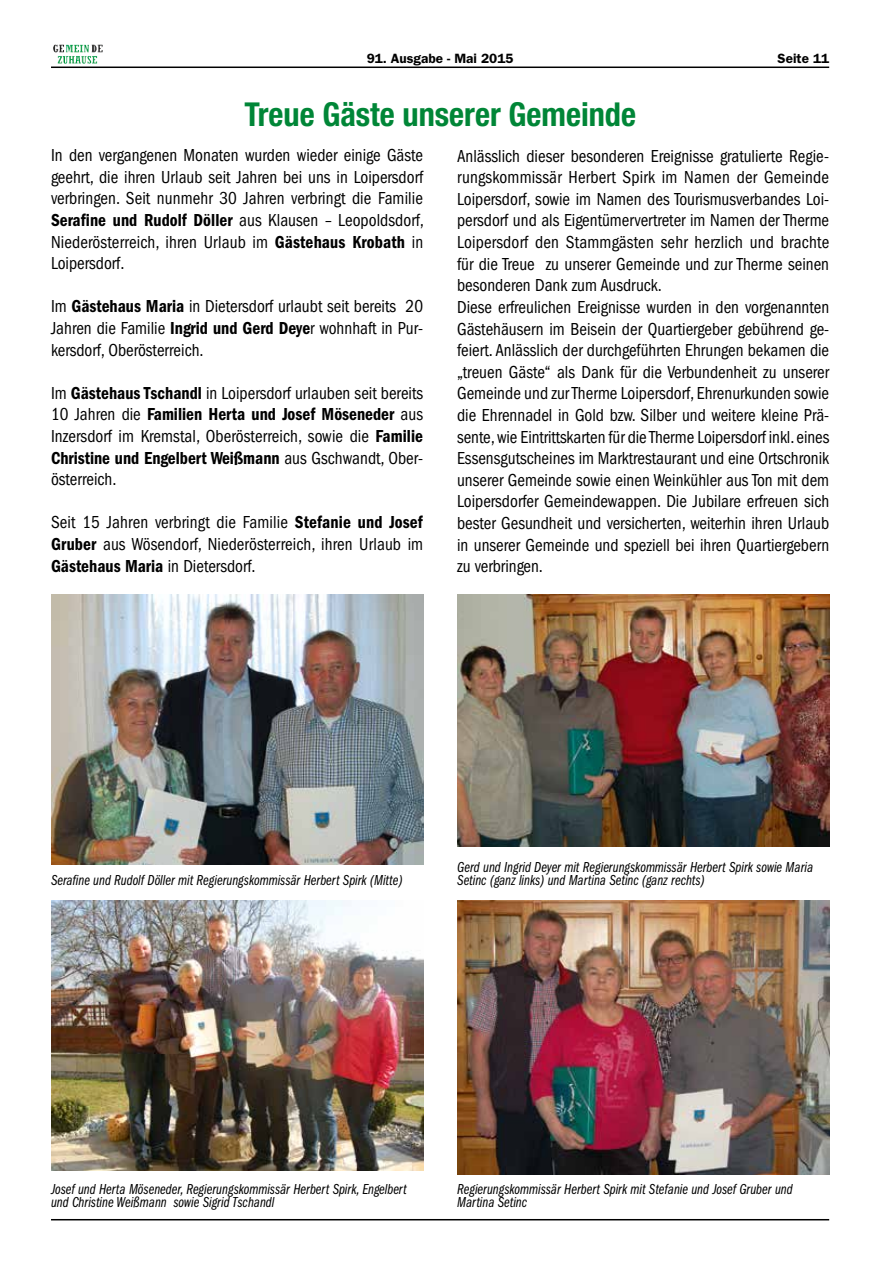
<style>
.page{position:relative;width:893px;height:1263px;background:#fff}
.page>*{position:absolute;margin:0;border:0;box-sizing:border-box;transform-origin:0 0}
.t1{font:700 condensed 33px "Helvetica Neue LT Std";color:#008637}
.t2{font:condensed 18px/21.6px "ITC Franklin Gothic Std";color:#000;text-align:justify;scale:.95 1}
.t3{font:18px "ITC Franklin Gothic Std Dm Cd";color:#000;scale:.95 1}
.t4{font:15px/13.5px "ITC Franklin Gothic Std Bk Cp It";color:#000}
.t5{font:600 13.5px "ITC Franklin Gothic Std";color:#000}
.s1{font-family:"ITC Franklin Gothic Std Dm Cd";font-stretch:normal}
.s2{font-family:"ITC Franklin Gothic Std";font-stretch:condensed}
</style>
<div class="page">
<hr style="left:51px;top:67px;width:778px;height:1px;background:#000">
<hr style="left:51px;top:1219px;width:778px;height:1px;background:#000">
<img style="left:53px;top:45px;width:50px;height:19px">
<img style="left:51px;top:595px;width:372px;height:269px">
<img style="left:457px;top:594px;width:372px;height:252px">
<img style="left:51px;top:900px;width:372px;height:270px">
<img style="left:457px;top:900px;width:372px;height:274px">
<p class="t5" style="left:367px;top:51px;width:148px">91. Ausgabe - Mai 2015</p>
<p class="t5" style="left:778px;top:50px;width:53px">Seite 11</p>
<h1 class="t1" style="left:245px;top:94px;width:393px">Treue Gäste unserer Gemeinde</h1>
<p class="t2" style="left:51px;top:145px;width:394px">In den vergangenen Monaten wurden wieder einige Gäste geehrt, die ihren Urlaub seit Jahren bei uns in Loipersdorf verbringen. Seit nunmehr 30 Jahren verbringt die Familie <span class="s1">Serafine und Rudolf Döller</span> aus Klausen – Leopoldsdorf, Niederösterreich, ihren Urlaub im <span class="s1">Gästehaus Krobath</span> in Loipersdorf.</p>
<p class="t2" style="left:51px;top:296px;width:393px">Im <span class="s1">Gästehaus Maria</span> in Dietersdorf urlaubt seit bereits 20<br>Jahren die Familie <span class="s1">Ingrid und Gerd Deye</span>r wohnhaft in Pur&shy;kersdorf, Oberösterreich.</p>
<p class="t2" style="left:51px;top:382px;width:393px">Im <span class="s1">Gästehaus Tschandl</span> in Loipersdorf urlauben seit bereits</p>
<p class="t3" style="left:51px;top:404px;width:393px"><span class="s2">10 Jahren die</span> Familien Herta und Josef Möseneder <span class="s2">aus</span></p>
<p class="t2" style="left:51px;top:425px;width:393px">Inzersdorf im Kremstal, Oberösterreich, sowie die <span class="s1">Familie</span></p>
<p class="t3" style="left:51px;top:447px;width:393px">Christine und Engelbert Weißmann <span class="s2">aus Gschwandt, Ober-</span></p>
<p class="t2" style="left:51px;top:469px;width:71px">österreich.</p>
<p class="t2" style="left:51px;top:512px;width:393px">Seit 15 Jahren verbringt die Familie <span class="s1">Stefanie und Josef<br>Gruber</span> aus Wösendorf, Niederösterreich, ihren Urlaub im</p>
<p class="t3" style="left:51px;top:555px;width:217px">Gästehaus Maria <span class="s2">in Dietersdorf.</span></p>
<p class="t2" style="left:457px;top:145px;width:393px;text-align:left">Anlässlich dieser besonderen Ereignisse gratulierte Regie&shy;rungskommissär Herbert Spirk im Namen der Gemeinde Loipersdorf, sowie im Namen des Tourismusverbandes Loi&shy;persdorf und als Eigentümervertreter im Namen der Therme Loipersdorf den Stammgästen sehr herzlich und brachte für die Treue zu unserer Gemeinde und zur Therme seinen besonderen Dank zum Ausdruck.<br>Diese erfreulichen Ereignisse wurden in den vorgenannten Gästehäusern im Beisein der Quartiergeber gebührend ge&shy;feiert. Anlässlich der durchgeführten Ehrungen bekamen die „treuen Gäste“ als Dank für die Verbundenheit zu unserer Gemeinde und zur Therme Loipersdorf, Ehrenurkunden sowie die Ehrennadel in Gold bzw. Silber und weitere kleine Prä&shy;sente, wie Eintrittskarten für die Therme Loipersdorf inkl. eines Essensgutscheines im Marktrestaurant und eine Ortschronik unserer Gemeinde sowie einen Weinkühler aus Ton mit dem Loipersdorfer Gemeindewappen. Die Jubilare erfreuen sich bester Gesundheit und versicherten, weiterhin ihren Urlaub in unserer Gemeinde und speziell bei ihren Quartiergebern zu verbringen.</p>
<p class="t4" style="left:457px;top:860px;width:357px">Gerd und Ingrid Deyer mit Regierungskommissär Herbert Spirk sowie Maria</p>
<p class="t4" style="left:51px;top:874px;width:353px">Serafine und Rudolf Döller mit Regierungskommissär Herbert Spirk (Mitte)</p>
<p class="t4" style="left:457px;top:874px;width:249px">Setinc (ganz links) und Martina Setinc (ganz rechts)</p>
<p class="t4" style="left:51px;top:1182px;width:357px">Josef und Herta Möseneder, Regierungskommissär Herbert Spirk, Engelbert und Christine Weißmann sowie Sigrid Tschandl</p>
<p class="t4" style="left:457px;top:1182px;width:337px">Regierungskommissär Herbert Spirk mit Stefanie und Josef Gruber und<br>Martina Setinc</p>
</div>
